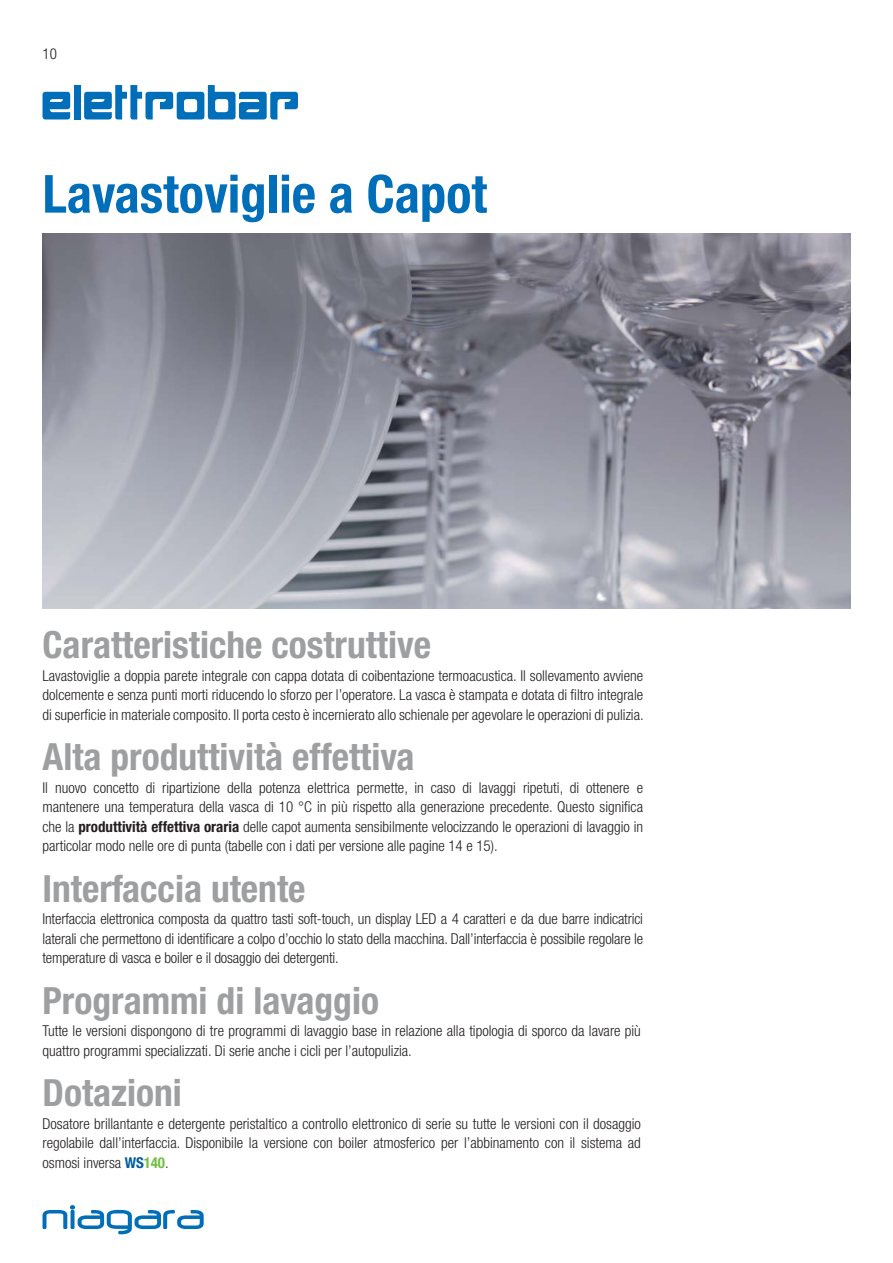
<style>
.page{position:relative;width:893px;height:1263px;background:#fff}
.page>*{position:absolute;margin:0;border:0;box-sizing:border-box;transform-origin:0 0}
.t1{font:700 condensed 52.5px "Helvetica Neue";color:#006eb9}
.t2{font:700 condensed 37.5px "Helvetica Neue";color:#9d9fa1}
.t3{font:300 condensed 15px/19.5px "Helvetica Neue";color:#231f20;text-align:justify}
.s1{font-weight:700}
.s2{font-weight:700;color:#005c9d}
.s3{font-weight:700;color:#72bf44}
</style>
<div class="page">
<img style="left:43px;top:234px;width:807px;height:374px">
<div style="left:74px;top:85px;width:7px;height:34px;background:#006eb9"></div>
<svg style="left:43px;top:92px;width:27px;height:27px"></svg>
<svg style="left:84px;top:85px;width:214px;height:34px"></svg>
<svg style="left:43px;top:1205px;width:161px;height:29px"></svg>
<p class="t3" style="left:43px;top:45px;width:16px">10</p>
<h1 class="t1" style="left:43px;top:175px;width:446px">Lavastoviglie a Capot</h1>
<h2 class="t2" style="left:43px;top:631px;width:390px">Caratteristiche costruttive</h2>
<p class="t3" style="left:43px;top:667px;width:603px">Lavastoviglie a doppia parete integrale con cappa dotata di coibentazione termoacustica. Il sollevamento avviene dolcemente e senza punti morti riducendo lo sforzo per l’operatore. La vasca è stampata e dotata di filtro integrale di superficie in materiale composito. Il porta cesto è incernierato allo schienale per agevolare le operazioni di pulizia.</p>
<h2 class="t2" style="left:43px;top:743px;width:373px">Alta produttività effettiva</h2>
<p class="t3" style="left:43px;top:779px;width:602px">Il nuovo concetto di ripartizione della potenza elettrica permette, in caso di lavaggi ripetuti, di ottenere e mantenere una temperatura della vasca di 10 °C in più rispetto alla generazione precedente. Questo significa che la <span class="s1">produttività effettiva oraria</span> delle capot aumenta sensibilmente velocizzando le operazioni di lavaggio in particolar modo nelle ore di punta (tabelle con i dati per versione alle pagine 14 e 15).</p>
<h2 class="t2" style="left:43px;top:875px;width:264px">Interfaccia utente</h2>
<p class="t3" style="left:43px;top:910px;width:602px">Interfaccia elettronica composta da quattro tasti soft-touch, un display LED a 4 caratteri e da due barre indicatrici laterali che permettono di identificare a colpo d’occhio lo stato della macchina. Dall’interfaccia è possibile regolare le temperature di vasca e boiler e il dosaggio dei detergenti.</p>
<h2 class="t2" style="left:43px;top:987px;width:338px">Programmi di lavaggio</h2>
<p class="t3" style="left:43px;top:1022px;width:600px">Tutte le versioni dispongono di tre programmi di lavaggio base in relazione alla tipologia di sporco da lavare più quattro programmi specializzati. Di serie anche i cicli per l’autopulizia.</p>
<h2 class="t2" style="left:43px;top:1079px;width:141px">Dotazioni</h2>
<p class="t3" style="left:43px;top:1115px;width:600px">Dosatore brillantante e detergente peristaltico a controllo elettronico di serie su tutte le versioni con il dosaggio regolabile dall’interfaccia. Disponibile la versione con boiler atmosferico per l’abbinamento con il sistema ad osmosi inversa <span class="s2">WS</span><span class="s3">140</span>.</p>
</div>
